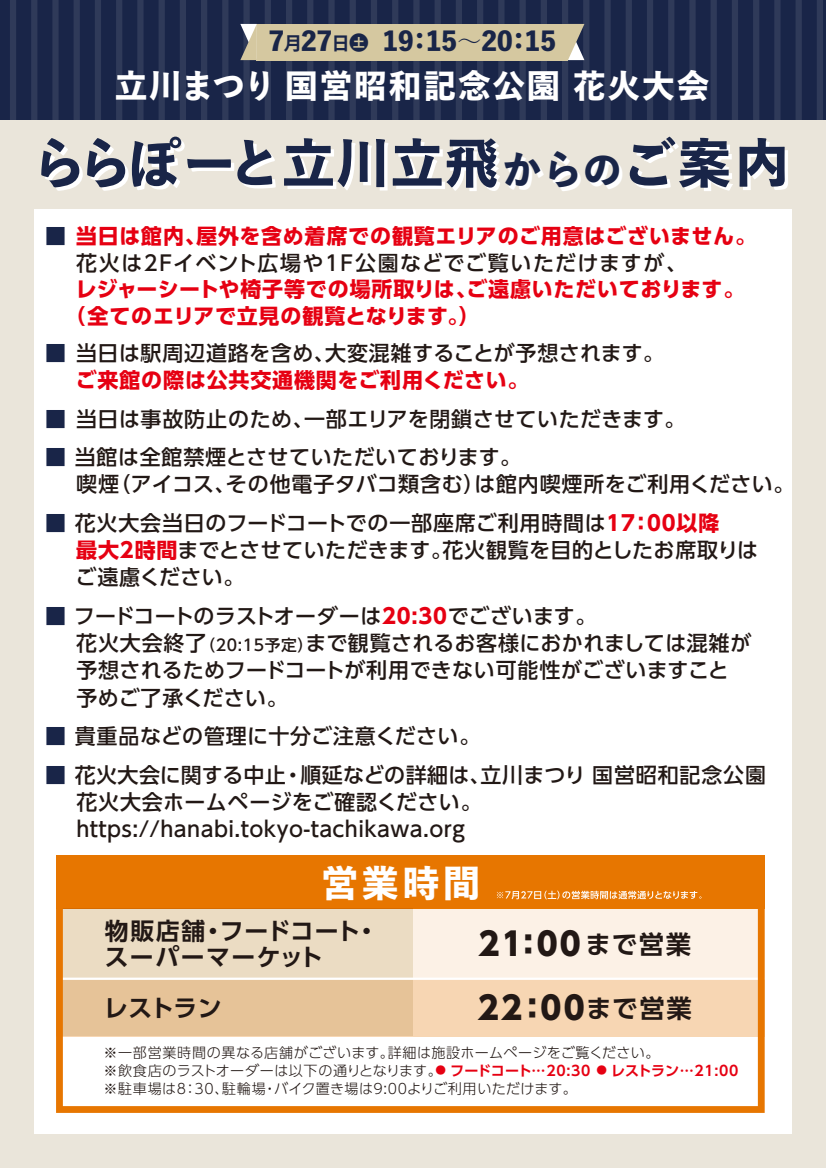
<style>
.page{position:relative;width:826px;height:1168px;background:#fff}
.page>*{position:absolute;margin:0;border:0;box-sizing:border-box;transform-origin:0 0}
.t1{font:800 53px "Yu Go Std N";letter-spacing:.025em;color:#192548}
.t2{font:800 36.84px "Yu Go Std N";color:#fff}
.t3{font:800 32.6px "Yu Go Std N";letter-spacing:.06em;color:#fff}
.t4{font:800 31.76px/63.9px "UD Shin Go Pr 6";letter-spacing:.07em;color:#221815}
.t5{font:800 24.48px "Yu Go Std N";color:#192548}
.t6{font:700 23.8px/25.8px "UD Shin Go Pr 6 De";letter-spacing:.06em;color:#221815}
.t7{font:700 23.8px "UD Shin Go Pr 6 De";letter-spacing:.04em;color:#221815}
.t8{font:500 20.96px/27.2px "UD Shin Go Pr 6";letter-spacing:.02em;color:#221815}
.t9{font:700 20.96px/26.4px "UD Shin Go Pr 6";letter-spacing:.035em;color:#e60012}
.t10{font:300 14.04px/18.1px "UD Shin Go Pr 6";letter-spacing:.03em;color:#221815}
.s1{font-family:"Koz Go Pr 6 N";font-weight:700;font-size:18.36px}
.s2{font-family:"Koz Go Pr 6 N";font-weight:700;font-size:19.6px}
.s3{font-weight:500;color:#192548}
.s4{font-weight:500;color:#221815}
.s5{color:#192548}
.s6{font-weight:700;color:#e60012}
.s7{font-size:15.72px}
.s8{font-family:"UD Shin Go Pr 6 De";font-weight:700;font-size:25.4px}
.s9{font-family:"UD Shin Go Pr 6 De";font-weight:700;font-size:10.56px;color:#e60012}
.s10{font-family:"UD Shin Go Pr 6 De";font-weight:700;color:#e60012}
</style>
<div class="page">
<div style="left:0;top:0;width:825px;height:1168px;background:#eae5da"></div>
<div style="left:0;top:0;width:825px;height:119px;background:#192548"></div>
<div style="left:10px;top:0;width:6px;height:119px;background:#2f3a59"></div>
<div style="left:31px;top:0;width:6px;height:119px;background:#2f3a59"></div>
<div style="left:52px;top:0;width:7px;height:119px;background:#2f3a59"></div>
<div style="left:74px;top:0;width:6px;height:119px;background:#2f3a59"></div>
<div style="left:95px;top:0;width:6px;height:119px;background:#2f3a59"></div>
<div style="left:116px;top:0;width:6px;height:119px;background:#2f3a59"></div>
<div style="left:137px;top:0;width:6px;height:119px;background:#2f3a59"></div>
<div style="left:158px;top:0;width:7px;height:119px;background:#2f3a59"></div>
<div style="left:180px;top:0;width:6px;height:119px;background:#2f3a59"></div>
<div style="left:201px;top:0;width:6px;height:119px;background:#2f3a59"></div>
<div style="left:222px;top:0;width:6px;height:119px;background:#2f3a59"></div>
<div style="left:243px;top:0;width:7px;height:119px;background:#2f3a59"></div>
<div style="left:265px;top:0;width:6px;height:119px;background:#2f3a59"></div>
<div style="left:286px;top:0;width:6px;height:119px;background:#2f3a59"></div>
<div style="left:307px;top:0;width:6px;height:119px;background:#2f3a59"></div>
<div style="left:328px;top:0;width:6px;height:119px;background:#2f3a59"></div>
<div style="left:349px;top:0;width:7px;height:119px;background:#2f3a59"></div>
<div style="left:371px;top:0;width:6px;height:119px;background:#2f3a59"></div>
<div style="left:392px;top:0;width:6px;height:119px;background:#2f3a59"></div>
<div style="left:413px;top:0;width:6px;height:119px;background:#2f3a59"></div>
<div style="left:434px;top:0;width:7px;height:119px;background:#2f3a59"></div>
<div style="left:455px;top:0;width:7px;height:119px;background:#2f3a59"></div>
<div style="left:477px;top:0;width:6px;height:119px;background:#2f3a59"></div>
<div style="left:498px;top:0;width:6px;height:119px;background:#2f3a59"></div>
<div style="left:519px;top:0;width:6px;height:119px;background:#2f3a59"></div>
<div style="left:540px;top:0;width:7px;height:119px;background:#2f3a59"></div>
<div style="left:562px;top:0;width:6px;height:119px;background:#2f3a59"></div>
<div style="left:583px;top:0;width:6px;height:119px;background:#2f3a59"></div>
<div style="left:604px;top:0;width:6px;height:119px;background:#2f3a59"></div>
<div style="left:625px;top:0;width:7px;height:119px;background:#2f3a59"></div>
<div style="left:646px;top:0;width:7px;height:119px;background:#2f3a59"></div>
<div style="left:668px;top:0;width:6px;height:119px;background:#2f3a59"></div>
<div style="left:689px;top:0;width:6px;height:119px;background:#2f3a59"></div>
<div style="left:710px;top:0;width:6px;height:119px;background:#2f3a59"></div>
<div style="left:731px;top:0;width:7px;height:119px;background:#2f3a59"></div>
<div style="left:753px;top:0;width:6px;height:119px;background:#2f3a59"></div>
<div style="left:774px;top:0;width:6px;height:119px;background:#2f3a59"></div>
<div style="left:795px;top:0;width:6px;height:119px;background:#2f3a59"></div>
<div style="left:816px;top:0;width:6px;height:119px;background:#2f3a59"></div>
<div style="left:257px;top:24px;width:311px;height:36px;background:#d5c8a0"></div>
<svg style="left:240px;top:24px;width:17px;height:36px"></svg>
<svg style="left:568px;top:24px;width:16px;height:36px"></svg>
<div style="left:34px;top:210px;width:757px;height:924px;background:#fff"></div>
<svg style="left:56px;top:856px;width:708px;height:257px"></svg>
<svg style="left:496px;top:891px;width:205px;height:8px;background:#efa75b"></svg>
<p class="t5" style="left:269px;top:22px;width:288px">7<span class="s1">月</span>27<span class="s1">日</span><span class="s2">土</span> 19：15～20：15</p>
<h3 class="t3" style="left:115px;top:60px;width:596px">立川まつり 国営昭和記念公園 花火大会</h3>
<h1 class="t1" style="left:32px;top:121px;width:757px">ららぽーと立川立飛<sub>からの</sub>ご案内</h1>
<p class="t9" style="left:76px;top:222px;width:681px;text-indent:-31px"><span class="s3">■</span> 当日は館内、屋外を含め着席での観覧エリアのご用意はございません。<span class="s4">花火は2Fイベント広場や1F公園などでご覧いただけますが、</span></p>
<p class="t9" style="left:65px;top:275px;width:681px;line-height:27.2px;text-indent:11px">レジャーシートや椅子等での場所取りは、ご遠慮いただいております。（全てのエリアで立見の観覧となります。）</p>
<p class="t8" style="left:76px;top:339px;width:590px;text-indent:-31px"><span class="s5">■</span> 当日は駅周辺道路を含め、大変混雑することが予想されます。<span class="s6">ご来館の際は公共交通機関をご利用ください。</span></p>
<p class="t8" style="left:45px;top:405px;width:642px"><span class="s5">■</span> 当日は事故防止のため、一部エリアを閉鎖させていただきます。</p>
<p class="t8" style="left:76px;top:443px;width:719px;text-indent:-31px"><span class="s5">■</span> 当館は全館禁煙とさせていただいております。<br>喫煙（アイコス、その他電子タバコ類含む）は館内喫煙所をご利用ください。</p>
<p class="t8" style="left:76px;top:509px;width:684px;text-indent:-30px"><span class="s5">■</span> 花火大会当日のフードコートでの一部座席ご利用時間は<span class="s6">17：00以降<br>最大2時間</span>までとさせていただきます。花火観覧を目的としたお席取りはご遠慮ください。</p>
<p class="t8" style="left:76px;top:602px;width:676px;text-indent:-31px"><span class="s5">■</span> フードコートのラストオーダーは<span class="s6">20:30</span>でございます。<br>花火大会終了<span class="s7">（20:15予定）</span>まで観覧されるお客様におかれましては混雑が予想されるためフードコートが利用できない可能性がございますこと予めご了承ください。</p>
<p class="t8" style="left:45px;top:722px;width:436px"><span class="s5">■</span> 貴重品などの管理に十分ご注意ください。</p>
<p class="t8" style="left:76px;top:761px;width:691px;text-indent:-31px"><span class="s5">■</span> 花火大会に関する中止・順延などの詳細は、立川まつり国営昭和記念公園花火大会ホームページをご確認ください。https://hanabi.tokyo-tachikawa.org</p>
<h2 class="t2" style="left:321px;top:854px;width:160px">営業時間</h2>
<p class="t6" style="left:105px;top:918px;width:275px">物販店舗・フードコート・スーパーマーケット</p>
<p class="t7" style="left:104px;top:988px;width:119px">レストラン</p>
<h3 class="t4" style="left:478px;top:911px;width:215px">21：00 <span class="s8">まで営業<br></span>22：00<span class="s8">まで営業</span></h3>
<p class="t10" style="left:103px;top:1043px;width:636px">※一部営業時間の異なる店舗がございます。詳細は施設ホームページをご覧ください。<br>※飲食店のラストオーダーは以下の通りとなります。<span class="s9">●</span> <span class="s10">フードコート…20:30</span> <span class="s9">●</span> <span class="s10">レストラン…21:00 </span>※駐車場は8：30、駐輪場・バイク置き場は9:00よりご利用いただけます。</p>
</div>
